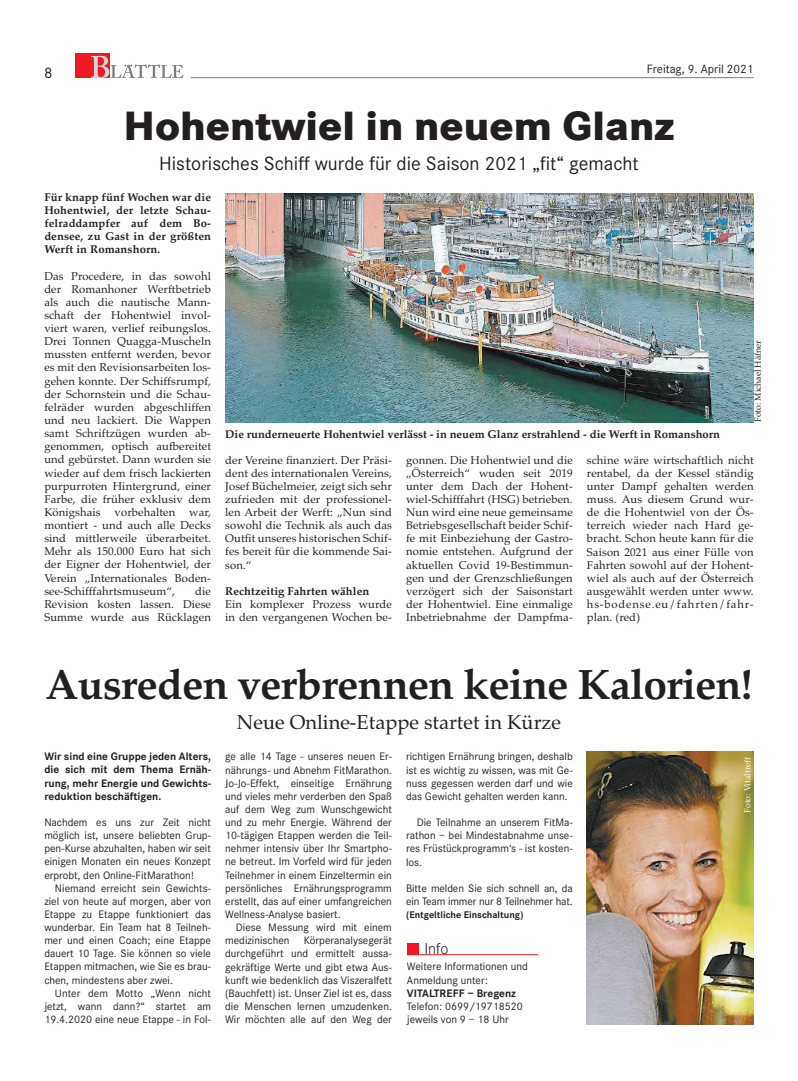
<style>
.page{position:relative;width:798px;height:1081px;background:#fff}
.page>*{position:absolute;margin:0;border:0;box-sizing:border-box;transform-origin:0 0}
.t1{font:700 42.5px "Palatino";letter-spacing:-.02em;color:#241f1f}
.t2{font:800 42.5px "Corporate S";color:#241f1f}
.t3{font:20px "Corporate S";color:#241f1f}
.t4{font:20px "Palatino";color:#241f1f}
.t5{font:300 16.25px "Corporate S";color:#241f1f}
.t6{font:15.75px "Corporate S";color:#241f1f}
.t7{font:12.5px "Corporate S";color:#241f1f}
.t8{font:11.25px/13.1px "Palatino";letter-spacing:.01em;color:#241f1f;text-align:justify}
.t9{font:11.25px/13.1px "Corporate S";color:#241f1f;text-align:justify}
.t10{font:700 11.25px/13.1px "Palatino";color:#241f1f;text-align:justify}
.t11{font:700 11.25px/13.1px "Corporate S";color:#241f1f;text-align:justify}
.t12{font:700 10px "Corporate S";color:#241f1f}
.t13{font:8.75px "Palatino";color:#241f1f}
.t14{font:8.75px "Palatino";color:#fff}
</style>
<div class="page">
<hr style="left:191px;top:77px;width:562px;height:1px;background:#7d7c7e">
<div style="left:75px;top:53px;width:34px;height:25px;background:#ef1923"></div>
<svg style="left:91px;top:56px;width:92px;height:22px"></svg>
<div style="left:407px;top:943px;width:11px;height:11px;background:#ef1923"></div>
<hr style="left:407px;top:954px;width:131px;height:1px;background:#ef1923">
<img style="left:586px;top:751px;width:167px;height:273px">
<img style="left:225px;top:193px;width:528px;height:229px">
<h3 class="t6" style="left:44px;top:64px;width:10px">8</h3>
<p class="t7" style="left:646px;top:62px;width:108px">Freitag, 9. April 2021</p>
<h1 class="t2" style="left:123px;top:100px;width:552px">Hohentwiel in neuem Glanz</h1>
<h2 class="t3" style="left:159px;top:153px;width:481px">Historisches Schiff wurde für die Saison 2021 „fit“ gemacht</h2>
<p class="t10" style="left:44px;top:190px;width:168px">Für knapp fünf Wochen war die Hohentwiel, der letzte Schau&shy;felraddampfer auf dem Bo&shy;densee, zu Gast in der größten Werft in Romanshorn.</p>
<p class="t8" style="left:44px;top:269px;width:168px">Das Procedere, in das sowohl der Romanhoner Werftbetrieb als auch die nautische Mann&shy;schaft der Hohentwiel invol&shy;viert waren, verlief reibungslos.<br>Drei Tonnen Quagga-Muscheln mussten entfernt werden, bevor es mit den Revisionsarbeiten los&shy;gehen konnte. Der Schiffsrumpf, der Schornstein und die Schau&shy;felräder wurden abgeschliffen und neu lackiert. Die Wappen samt Schriftzügen wurden ab&shy;genommen, optisch aufbereitet und gebürstet. Dann wurden sie wieder auf dem frisch lackierten purpurroten Hintergrund, einer Farbe, die früher exklusiv dem Königshais vorbehalten war, montiert - und auch alle Decks sind mittlerweile überarbeitet.<br>Mehr als 150.000 Euro hat sich der Eigner der Hohentwiel, der Verein „Internationales Boden&shy;see-Schifffahrtsmuseum“,</p>
<p class="t13" style="left:752px;top:422px;width:84px;rotate:-90deg">Foto: Michael Häfner</p>
<p class="t10" style="left:225px;top:428px;width:496px">Die runderneuerte Hohentwiel verlässt - in neuem Glanz erstrahlend - die Werft in Romanshorn</p>
<p class="t8" style="left:406px;top:453px;width:168px">gonnen. Die Hohentwiel und die „Österreich“ wuden seit 2019 unter dem Dach der Hohent&shy;wiel-Schifffahrt (HSG) betrieben.<br>Nun wird eine neue gemeinsame Betriebsgesellschaft beider Schif&shy;fe mit Einbeziehung der Gastro&shy;nomie entstehen. Aufgrund der aktuellen Covid 19-Bestimmun&shy;gen und der Grenzschließungen verzögert sich der Saisonstart der Hohentwiel. Eine einmalige Inbetriebnahme der Dampfma-</p>
<p class="t8" style="left:586px;top:453px;width:168px">schine wäre wirtschaftlich nicht rentabel, da der Kessel ständig unter Dampf gehalten werden muss. Aus diesem Grund wur&shy;de die Hohentwiel von der Ös&shy;terreich wieder nach Hard ge&shy;bracht. Schon heute kann für die Saison 2021 aus einer Fülle von Fahrten sowohl auf der Hohent&shy;wiel als auch auf der Österreich ausgewählt werden unter www. hs-bodense.eu/fahrten/fahr&shy;plan. (red)</p>
<p class="t8" style="left:225px;top:453px;width:168px">der Vereine finanziert. Der Präsi&shy;dent des internationalen Vereins, Josef Büchelmeier, zeigt sich sehr zufrieden mit der professionel&shy;len Arbeit der Werft: „Nun sind sowohl die Technik als auch das Outfit unseres historischen Schif&shy;fes bereit für die kommende Sai&shy;son.“</p>
<p class="t10" style="left:225px;top:584px;width:146px">Rechtzeitig Fahrten wählen</p>
<p class="t8" style="left:225px;top:598px;width:168px">Ein komplexer Prozess wurde in den vergangenen Wochen be-</p>
<p class="t8" style="left:44px;top:584px;width:168px;text-indent:151px">die Revision kosten lassen. Diese Summe wurde aus Rücklagen</p>
<h1 class="t1" style="left:45px;top:659px;width:708px">Ausreden verbrennen keine Kalorien!</h1>
<h2 class="t4" style="left:237px;top:710px;width:326px">Neue Online-Etappe startet in Kürze</h2>
<p class="t11" style="left:44px;top:750px;width:168px">Wir sind eine Gruppe jeden Alters, die sich mit dem Thema Ernäh&shy;rung, mehr Energie und Gewichts&shy;reduktion beschäftigen.</p>
<p class="t9" style="left:44px;top:816px;width:168px">Nachdem es uns zur Zeit nicht möglich ist, unsere beliebten Grup&shy;pen-Kurse abzuhalten, haben wir seit einigen Monaten ein neues Konzept erprobt, den Online-FitMarathon!</p>
<p class="t9" style="left:44px;top:881px;width:168px;text-indent:11px">Niemand erreicht sein Gewichts&shy;ziel von heute auf morgen, aber von Etappe zu Etappe funktioniert das wunderbar. Ein Team hat 8 Teilneh&shy;mer und einen Coach; eine Etappe dauert 10 Tage. Sie können so viele Etappen mitmachen, wie Sie es brau&shy;chen, mindestens aber zwei.</p>
<p class="t9" style="left:44px;top:986px;width:168px;text-indent:11px">Unter dem Motto „Wenn nicht jetzt, wann dann?“ startet am 19.4.2020 eine neue Etappe - in Fol-</p>
<p class="t9" style="left:406px;top:750px;width:168px">richtigen Ernährung bringen, deshalb ist es wichtig zu wissen, was mit Ge&shy;nuss gegessen werden darf und wie das Gewicht gehalten werden kann.</p>
<p class="t9" style="left:406px;top:816px;width:168px;text-indent:11px">Die Teilnahme an unserem FitMa&shy;rathon – bei Mindestabnahme unse&shy;res Früstückprogramm‘s - ist kosten&shy;los.</p>
<p class="t9" style="left:406px;top:881px;width:168px">Bitte melden Sie sich schnell an, da ein Team immer nur 8 Teilnehmer hat.</p>
<p class="t12" style="left:406px;top:909px;width:119px">(Entgeltliche Einschaltung)</p>
<p class="t9" style="left:225px;top:750px;width:168px">ge alle 14 Tage - unseres neuen Er&shy;nährungs- und Abnehm FitMarathon.<br>Jo-Jo-Effekt, einseitige Ernährung und vieles mehr verderben den Spaß auf dem Weg zum Wunschgewicht und zu mehr Energie. Während der 10-tägigen Etappen werden die Teil&shy;nehmer intensiv über Ihr Smartpho&shy;ne betreut. Im Vorfeld wird für jeden Teilnehmer in einem Einzeltermin ein persönliches Ernährungsprogramm erstellt, das auf einer umfangreichen Wellness-Analyse basiert.</p>
<p class="t9" style="left:225px;top:921px;width:168px;text-indent:11px">Diese Messung wird mit einem medizinischen</p>
<p class="t14" style="left:742px;top:813px;width:57px;rotate:-90deg">Foto: Vitaltreff</p>
<p class="t9" style="left:225px;top:934px;width:168px;text-indent:78px">Körperanalysegerät durchgeführt und ermittelt aussa&shy;gekräftige Werte und gibt etwa Aus&shy;kunft wie bedenklich das Viszeralfett (Bauchfett) ist. Unser Ziel ist es, dass die Menschen lernen umzudenken.<br>Wir möchten alle auf den Weg der</p>
<h3 class="t5" style="left:424px;top:939px;width:26px">Info</h3>
<p class="t9" style="left:407px;top:960px;width:122px">Weitere Informationen und<br>Anmeldung unter:</p>
<p class="t11" style="left:407px;top:986px;width:110px">VITALTREFF – Bregenz</p>
<p class="t9" style="left:407px;top:999px;width:117px">Telefon: 0699/19718520 jeweils von 9 – 18 Uhr</p>
</div>
